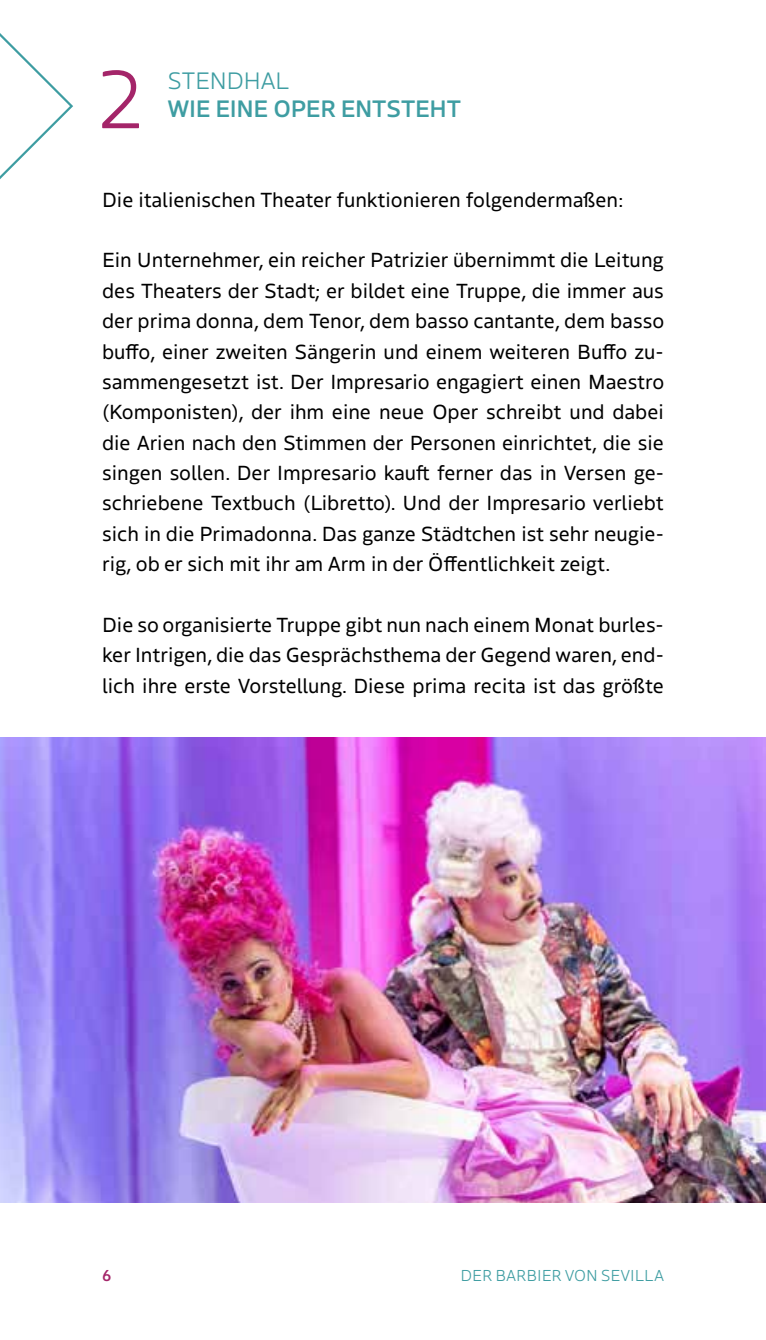
<style>
.page{position:relative;width:766px;height:1340px;background:#fff}
.page>*{position:absolute;margin:0;border:0;box-sizing:border-box;transform-origin:0 0}
.t1{font:300 81.67px "Boreal";color:#a42569}
.t2{font:500 23.62px "Boreal";letter-spacing:-.01em;color:#3e9da2}
.t3{font:300 23.62px "Boreal";letter-spacing:-.01em;color:#3e9da2}
.t4{font:20.25px/30.4px "Boreal";color:#000;text-align:justify}
.t5{font:300 15.75px "Boreal";color:#3e9da2}
.t6{font:500 15.75px "Boreal";color:#a42569}
</style>
<div class="page">
<img style="left:0;top:737px;width:765px;height:465px">
<svg style="left:0;top:33px;width:73px;height:146px"></svg>
<h1 class="t1" style="left:97px;top:34px;width:50px">2</h1>
<p class="t3" style="left:168px;top:62px;width:123px">STENDHAL</p>
<p class="t2" style="left:168px;top:90px;width:294px">WIE EINE OPER ENTSTEHT</p>
<p class="t4" style="left:102px;top:182px;width:523px">Die italienischen Theater funktionieren folgendermaßen:</p>
<p class="t4" style="left:102px;top:243px;width:563px">Ein Unternehmer, ein reicher Patrizier übernimmt die Leitung des Theaters der Stadt; er bildet eine Truppe, die immer aus der prima donna, dem Tenor, dem basso cantante, dem basso buffo, einer zweiten Sängerin und einem weiteren Buffo zu&shy;sammengesetzt ist. Der Impresario engagiert einen Maestro (Komponisten), der ihm eine neue Oper schreibt und dabei die Arien nach den Stimmen der Personen einrichtet, die sie singen sollen. Der Impresario kauft ferner das in Versen ge&shy;schriebene Textbuch (Libretto). Und der Impresario verliebt sich in die Primadonna. Das ganze Städtchen ist sehr neugie&shy;rig, ob er sich mit ihr am Arm in der Öffentlichkeit zeigt.</p>
<p class="t4" style="left:102px;top:608px;width:563px">Die so organisierte Truppe gibt nun nach einem Monat burles&shy;ker Intrigen, die das Gesprächsthema der Gegend waren, end&shy;lich ihre erste Vorstellung. Diese prima recita ist das größte</p>
<p class="t6" style="left:102px;top:1262px;width:11px">6</p>
<p class="t5" style="left:460px;top:1262px;width:205px">DER BARBIER VON SEVILLA</p>
</div>
